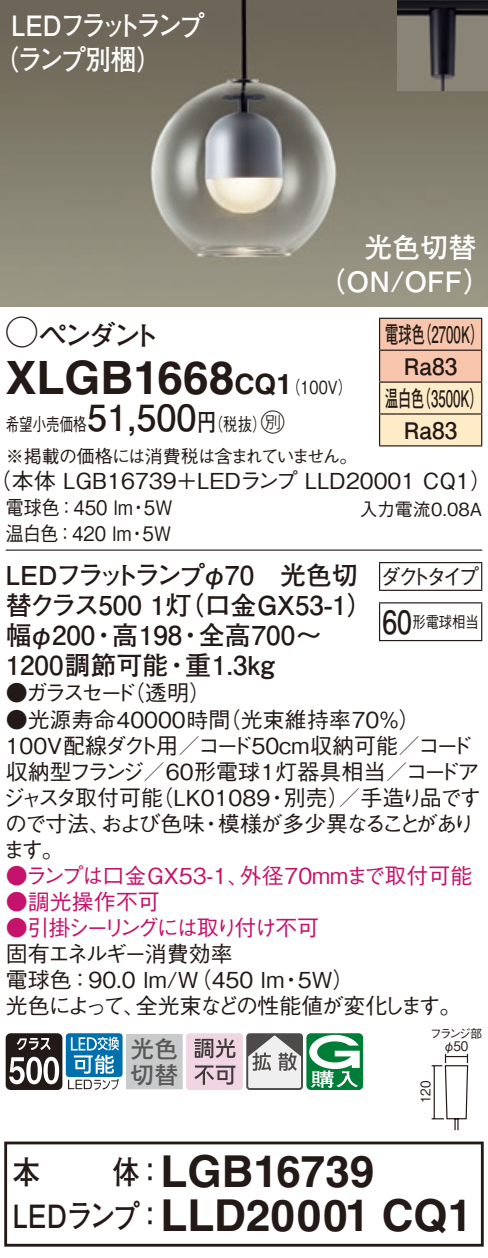
<style>
.page{position:relative;width:488px;height:1258px;background:#fff}
.page>*{position:absolute;margin:0;border:0;box-sizing:border-box;transform-origin:0 0}
.t1{font:700 46px "Helvetica LT Std";color:#231916}
.t2{font:700 44px "Helvetica LT Std";color:#231916}
.t3{font:700 36px "Futo Go B101 Pro";color:#231916}
.t4{font:700 32px "Futo Go B101 Pro";letter-spacing:-.02em;color:#231916;scale:.85 1}
.t5{font:700 32px "Futo Go B101 Pro";letter-spacing:-.02em;color:#231916;scale:.83 1}
.t6{font:700 28px/34px "Futo Go B101 Pro";letter-spacing:-.12em;color:#fff;scale:.9 1}
.t7{font:700 28px/34px "Futo Go B101 Pro";color:#fff}
.t8{font:700 28px "Futo Go B101 Pro";letter-spacing:-.13em;color:#231916}
.t9{font:700 28px "Helvetica LT Std";color:#231916}
.t10{font:700 26px "Futo Go B101 Pro";color:#231916}
.t11{font:700 26px "Futo Go B101 Pro";letter-spacing:-.11em;color:#231916}
.t12{font:24px/26px "Futo Go B101 Pro Bold 90 pv RKSJ H";color:#595857}
.t13{font:24px "Ford Classification 1";color:#231916}
.t14{font:700 22.8px/32px "Futo Go B101 Pro";color:#231916;scale:.58 1}
.t15{font:700 22.8px "Futo Go B101 Pro";color:#231916}
.t16{font:500 22px/26px "Gothic BBB Pro";color:#231916}
.t17{font:500 22px "Gothic BBB Pro";color:#c5126b}
.t18{font:500 22px "Gothic BBB Pro";letter-spacing:-.125em;color:#c5126b}
.t19{font:500 22px "Gothic BBB Pro";letter-spacing:-.09em;color:#231916}
.t20{font:500 22px "Gothic BBB Pro";letter-spacing:-.075em;color:#231916}
.t21{font:500 22px "Gothic BBB Pro";letter-spacing:-.105em;color:#231916}
.t22{font:500 22px "Gothic BBB Pro";letter-spacing:-.11em;color:#231916}
.t23{font:500 22px "Gothic BBB Pro";letter-spacing:-.03em;color:#c5126b}
.t24{font:500 22px "Gothic BBB Pro";color:#231916;scale:.94 1}
.t25{font:500 20px "Gothic BBB Pro";color:#231916;scale:.9 1}
.t26{font:500 18px/31.6px "Gothic BBB Pro";letter-spacing:-.04em;color:#231916;scale:.75 1}
.t27{font:500 18px "Gothic BBB Pro";letter-spacing:-.015em;color:#231916;scale:.8 1}
.t28{font:500 18px "Gothic BBB Pro";letter-spacing:-.015em;color:#231916}
.t29{font:500 16px "Gothic BBB Pro";color:#231916;scale:.83 1}
.t30{font:13.2px "Gothic BBB Pro Medium 90 pv RKSJ H";color:#231916;scale:.9 1}
.t31{font:12px "Gothic BBB Pro Medium 90 pv RKSJ H";letter-spacing:-.185em;color:#231916}
.s1{font-family:"Ford Classification 1";font-weight:400;font-size:32px}
.s2{font-family:"Helvetica LT Std";font-weight:700;font-size:28px}
.s3{font-family:"Gothic BBB Pro";font-weight:500;font-size:18px}
.s4{font-family:"Futo Go B101 Pro";font-weight:700;font-size:24px}
</style>
<div class="page">
<img style="left:0;top:0;width:488px;height:306px">
<img style="left:397px;top:0;width:91px;height:91px">
<svg style="left:380px;top:319px;width:101px;height:126px;background:#f9d7b9"></svg>
<hr style="left:379px;top:317px;width:103px;height:2px;background:#231916">
<hr style="left:379px;top:319px;width:1px;height:30px;background:#231916">
<hr style="left:481px;top:319px;width:1px;height:30px;background:#231916">
<hr style="left:379px;top:349px;width:103px;height:2px;background:#231916">
<hr style="left:379px;top:351px;width:1px;height:30px;background:#231916">
<hr style="left:481px;top:351px;width:1px;height:30px;background:#231916">
<hr style="left:379px;top:381px;width:103px;height:2px;background:#231916">
<hr style="left:379px;top:382px;width:1px;height:31px;background:#231916">
<hr style="left:481px;top:382px;width:1px;height:31px;background:#231916">
<hr style="left:379px;top:413px;width:103px;height:1px;background:#231916">
<hr style="left:379px;top:414px;width:1px;height:31px;background:#231916">
<hr style="left:481px;top:414px;width:1px;height:31px;background:#231916">
<hr style="left:379px;top:445px;width:103px;height:1px;background:#231916">
<hr style="left:6px;top:549px;width:476px;height:1px;background:#231916">
<svg style="left:379px;top:563px;width:1px;height:26px"></svg>
<hr style="left:379px;top:562px;width:103px;height:1px;background:#231916">
<svg style="left:481px;top:563px;width:1px;height:26px"></svg>
<hr style="left:379px;top:589px;width:103px;height:2px;background:#231916">
<hr style="left:379px;top:603px;width:1px;height:37px;background:#231916">
<hr style="left:379px;top:602px;width:103px;height:1px;background:#231916">
<hr style="left:481px;top:603px;width:1px;height:37px;background:#231916">
<hr style="left:379px;top:639px;width:103px;height:2px;background:#231916">
<svg style="left:431px;top:1053px;width:37px;height:78px"></svg>
<svg style="left:6px;top:1033px;width:56px;height:56px"></svg>
<div style="left:66px;top:1032px;width:56px;height:44px;background:linear-gradient(to right,#0070ac,#0070ac);border-radius:3px"></div>
<svg style="left:68px;top:1036px;width:51px;height:53px"></svg>
<div style="left:127px;top:1034px;width:55px;height:54px;background:#c9cacb"></div>
<div style="left:126px;top:1033px;width:57px;height:56px;border:1px solid #c9cacb"></div>
<svg style="left:186px;top:1033px;width:177px;height:56px"></svg>
<div style="left:4px;top:1141px;width:479px;height:105px;border:3px solid #231916"></div>
<p class="t6" style="left:-7px;top:5px;width:236px;text-indent:18px">LEDフラットランプ（ランプ別梱(</p>
<p class="t7" style="left:317px;top:226px;width:175px;text-indent:47px">光色切替（ON/OFF(</p>
<p class="t8" style="left:6px;top:312px;width:156px"><span class="s1">A</span>ペンダント</p>
<p class="t14" style="left:418px;top:315px;width:115px">（2700 (K</p>
<p class="t14" style="left:385px;top:315px;width:70px">電球色</p>
<p class="t15" style="left:403px;top:348px;width:55px">Ra83</p>
<p class="t14" style="left:417px;top:379px;width:115px">（3500 (K</p>
<h1 class="t1" style="left:6px;top:349px;width:230px">XLGB1668</h1>
<p class="t9" style="left:234px;top:367px;width:44px">CQ</p>
<p class="t27" style="left:276px;top:372px;width:96px">（<span class="s2">1</span> 100 (V</p>
<p class="t14" style="left:403px;top:379px;width:94px;text-indent:-19px">温白色<br>Ra83</p>
<h3 class="t3" style="left:87px;top:389px;width:111px">51,500</h3>
<p class="t13" style="left:252px;top:410px;width:34px">C<span class="s3">）</span></p>
<p class="t27" style="left:197px;top:410px;width:70px">（<span class="s4">円</span>税抜</p>
<p class="t26" style="left:6px;top:406px;width:470px">希望小売価格<br>※掲載の価格には消費税は含まれていません。</p>
<p class="t16" style="left:-10px;top:465px;width:503px">（本体 LGB16739＋LEDランプ LLD20001 CQ1(</p>
<p class="t25" style="left:144px;top:492px;width:33px">W5</p>
<p class="t25" style="left:6px;top:492px;width:143px">電球色：450 lm</p>
<p class="t28" style="left:359px;top:494px;width:124px">入力電流0.08A</p>
<p class="t25" style="left:129px;top:492px;width:21px">・</p>
<p class="t25" style="left:6px;top:518px;width:141px">温白色：420 lm</p>
<p class="t25" style="left:143px;top:518px;width:33px">W5</p>
<p class="t25" style="left:128px;top:518px;width:22px">・</p>
<p class="t11" style="left:6px;top:554px;width:354px">LEDフラットランプφ70　光色切</p>
<p class="t10" style="left:6px;top:584px;width:369px">替クラス500 （灯1 口金GX53-1(</p>
<p class="t10" style="left:199px;top:614px;width:124px">全高700〜</p>
<p class="t10" style="left:6px;top:614px;width:91px">幅φ200</p>
<p class="t10" style="left:112px;top:614px;width:72px">高198</p>
<p class="t10" style="left:91px;top:614px;width:27px">・</p>
<p class="t10" style="left:177px;top:614px;width:27px">・</p>
<p class="t10" style="left:185px;top:644px;width:91px">重1.3kg</p>
<p class="t10" style="left:6px;top:644px;width:164px">1200調節可能</p>
<p class="t16" style="left:123px;top:677px;width:89px">（透明(</p>
<p class="t10" style="left:164px;top:644px;width:27px">・</p>
<p class="t16" style="left:6px;top:677px;width:132px">●ガラスセード</p>
<p class="t24" style="left:380px;top:558px;width:106px">ダクトタイプ</p>
<p class="t29" style="left:412px;top:608px;width:81px">形電球相当</p>
<h3 class="t5" style="left:382px;top:596px;width:37px">60</h3>
<p class="t16" style="left:219px;top:703px;width:203px">（光束維持率70％(</p>
<p class="t16" style="left:6px;top:703px;width:226px">●光源寿命40000時間</p>
<p class="t16" style="left:6px;top:729px;width:468px">100V配線ダクト用／コード50cm収納可能／コード</p>
<p class="t16" style="left:6px;top:755px;width:475px">収納型フランジ／60形電球1灯器具相当／コードア</p>
<p class="t21" style="left:284px;top:779px;width:199px">別売／）手造り品です</p>
<p class="t16" style="left:151px;top:781px;width:120px">（LK01089</p>
<p class="t22" style="left:3px;top:779px;width:162px">ジャスタ取付可能</p>
<p class="t16" style="left:266px;top:781px;width:23px">・</p>
<p class="t16" style="left:101px;top:807px;width:105px">および色味</p>
<p class="t19" style="left:218px;top:805px;width:258px">模様が多少異なることがあり</p>
<p class="t16" style="left:3px;top:807px;width:110px">ので寸法、ます。</p>
<p class="t16" style="left:200px;top:807px;width:23px">・</p>
<p class="t17" style="left:6px;top:857px;width:245px">●ランプは口金GX53-1、</p>
<p class="t23" style="left:6px;top:883px;width:156px">●調光操作不可</p>
<p class="t18" style="left:6px;top:909px;width:315px">●引掛シーリングには取り付け不可</p>
<p class="t20" style="left:6px;top:935px;width:229px">固有エネルギー消費効率</p>
<p class="t16" style="left:298px;top:963px;width:58px">5W(</p>
<p class="t17" style="left:240px;top:857px;width:234px">外径70mmまで取付可能</p>
<p class="t16" style="left:136px;top:963px;width:327px;text-indent:-130px">電球色：90.0 lm （W/ 450 lm<br>全光束などの性能値が変化します。</p>
<p class="t16" style="left:280px;top:963px;width:23px">・</p>
<p class="t16" style="left:6px;top:989px;width:141px">光色によって、</p>
<h3 class="t4" style="left:13px;top:1146px;width:34px">本</h3>
<p class="t12" style="left:130px;top:1032px;width:49px">光色切替</p>
<h3 class="t4" style="left:113px;top:1146px;width:62px">体：</h3>
<h2 class="t2" style="left:160px;top:1143px;width:215px">LGB16739</h2>
<p class="t31" style="left:430px;top:1023px;width:54px">フランジ部</p>
<p class="t30" style="left:414px;top:1102px;width:26px;rotate:-90deg">120</p>
<p class="t30" style="left:443px;top:1035px;width:29px">φ50</p>
<h3 class="t4" style="left:13px;top:1190px;width:179px">LEDランプ：</h3>
<h2 class="t2" style="left:160px;top:1187px;width:313px">LLD20001 CQ1</h2>
</div>
